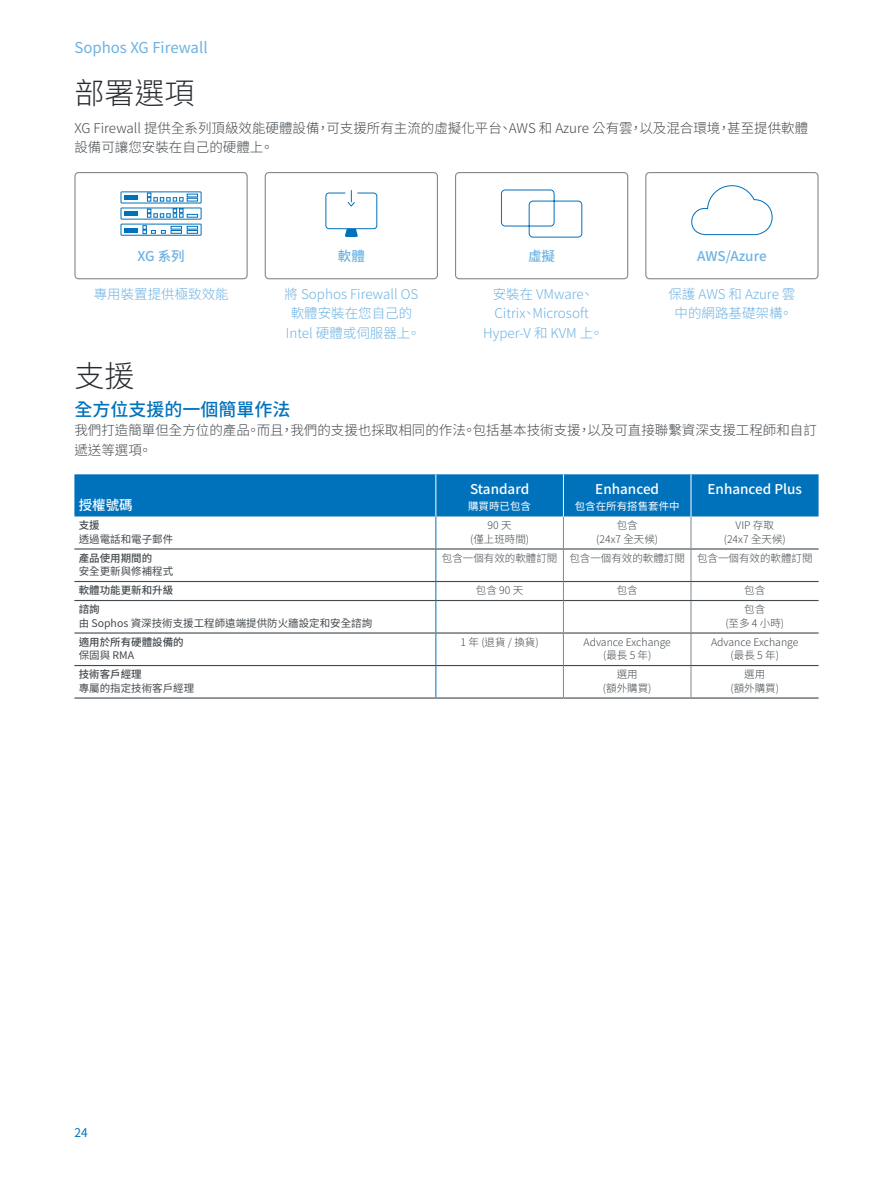
<style>
.page{position:relative;width:893px;height:1191px;background:#fff}
.page>*{position:absolute;margin:0;border:0;box-sizing:border-box;transform-origin:0 0}
.Page_Title{font:300 30px "Noto Sans CJ Ktc";color:#282c31}
.Subheading_1{font:500 18px "Noto Sans CJ Ktc";color:#0072bc}
.t1{font:15px "Noto Sans CJ Ktc";color:#6eb2e2}
.Body_Copy{font:300 13.5px/19.5px "Noto Sans CJ Ktc";color:#43494d}
.Label_Copy{font:300 13.5px/19.5px "Noto Sans CJ Ktc";color:#6eb2e2;text-align:center}
.Table_Header_Centre{font:500 13.5px "Noto Sans CJ Ktc";color:#fff}
.Label{font:500 13.5px "Noto Sans CJ Ktc";color:#6eb2e2}
.Table_Header{font:500 13.5px "Noto Sans CJ Ktc";color:#fff}
.t2{font:12px "Noto Sans CJ Ktc";color:#0072bc}
.Table_Body_Copy_Cent{font:300 10.5px/13.5px "Noto Sans CJ Ktc";color:#43494d;text-align:center}
.Table_Left_Column{font:10.5px "Noto Sans CJ Ktc";color:#43494d}
.Table_Left_Column-2{font:500 10.5px "Noto Sans CJ Ktc";color:#43494d}
.Table_Header_Centre-2{font:10.5px "Noto Sans CJ Ktc";color:#fff}
</style>
<div class="page">
<div style="left:265px;top:172px;width:173px;height:107px;border:1px solid #81898e;border-radius:4px"></div>
<div style="left:326px;top:193px;width:51px;height:36px;border:1px solid #0072bc;border-radius:3px"></div>
<svg style="left:345px;top:229px;width:13px;height:8px"></svg>
<svg style="left:347px;top:190px;width:8px;height:17px"></svg>
<div style="left:455px;top:172px;width:173px;height:107px;border:1px solid #81898e;border-radius:4px"></div>
<svg style="left:501px;top:189px;width:81px;height:49px"></svg>
<svg style="left:120px;top:191px;width:82px;height:45px"></svg>
<div style="left:124px;top:195px;width:14px;height:5px;background:#0072bc"></div>
<div style="left:74px;top:172px;width:174px;height:107px;border:1px solid #81898e;border-radius:4px"></div>
<div style="left:645px;top:172px;width:174px;height:107px;border:1px solid #81898e;border-radius:4px"></div>
<svg style="left:691px;top:185px;width:82px;height:50px"></svg>
<div style="left:74px;top:474px;width:745px;height:42px;background:#0072bc"></div>
<hr style="left:74px;top:697px;width:362px;height:1px;background:#43494d">
<hr style="left:436px;top:697px;width:127px;height:1px;background:#43494d">
<hr style="left:691px;top:697px;width:128px;height:1px;background:#43494d">
<hr style="left:563px;top:548px;width:128px;height:1px;background:#43494d">
<hr style="left:563px;top:581px;width:128px;height:1px;background:#43494d">
<hr style="left:563px;top:600px;width:128px;height:1px;background:#43494d">
<hr style="left:563px;top:632px;width:128px;height:1px;background:#43494d">
<hr style="left:563px;top:665px;width:128px;height:1px;background:#43494d">
<hr style="left:563px;top:697px;width:128px;height:1px;background:#43494d">
<hr style="left:563px;top:516px;width:1px;height:32px;background:#81898e">
<hr style="left:691px;top:516px;width:1px;height:32px;background:#81898e">
<hr style="left:563px;top:549px;width:1px;height:32px;background:#81898e">
<hr style="left:691px;top:549px;width:1px;height:32px;background:#81898e">
<svg style="left:563px;top:582px;width:1px;height:18px"></svg>
<svg style="left:691px;top:582px;width:1px;height:18px"></svg>
<hr style="left:563px;top:601px;width:1px;height:31px;background:#81898e">
<hr style="left:691px;top:601px;width:1px;height:31px;background:#81898e">
<hr style="left:563px;top:633px;width:1px;height:32px;background:#81898e">
<hr style="left:691px;top:633px;width:1px;height:32px;background:#81898e">
<hr style="left:563px;top:666px;width:1px;height:31px;background:#81898e">
<hr style="left:691px;top:666px;width:1px;height:31px;background:#81898e">
<hr style="left:435px;top:516px;width:1px;height:32px;background:#0072bc">
<hr style="left:435px;top:549px;width:1px;height:32px;background:#0072bc">
<svg style="left:435px;top:582px;width:1px;height:18px"></svg>
<hr style="left:435px;top:601px;width:1px;height:31px;background:#0072bc">
<hr style="left:435px;top:633px;width:1px;height:32px;background:#0072bc">
<hr style="left:435px;top:666px;width:1px;height:31px;background:#0072bc">
<hr style="left:435px;top:474px;width:1px;height:42px;background:#fff">
<hr style="left:563px;top:474px;width:1px;height:42px;background:#fff">
<hr style="left:691px;top:474px;width:1px;height:42px;background:#fff">
<hr style="left:74px;top:548px;width:362px;height:1px;background:#43494d">
<hr style="left:74px;top:581px;width:362px;height:1px;background:#43494d">
<hr style="left:74px;top:600px;width:362px;height:1px;background:#43494d">
<hr style="left:74px;top:632px;width:362px;height:1px;background:#43494d">
<hr style="left:74px;top:665px;width:362px;height:1px;background:#43494d">
<hr style="left:436px;top:665px;width:127px;height:1px;background:#43494d">
<hr style="left:436px;top:632px;width:127px;height:1px;background:#43494d">
<hr style="left:436px;top:600px;width:127px;height:1px;background:#43494d">
<hr style="left:436px;top:581px;width:127px;height:1px;background:#43494d">
<hr style="left:436px;top:548px;width:127px;height:1px;background:#43494d">
<hr style="left:691px;top:548px;width:128px;height:1px;background:#43494d">
<hr style="left:691px;top:581px;width:128px;height:1px;background:#43494d">
<hr style="left:691px;top:600px;width:128px;height:1px;background:#43494d">
<hr style="left:691px;top:632px;width:128px;height:1px;background:#43494d">
<hr style="left:691px;top:665px;width:128px;height:1px;background:#43494d">
<h3 class="t1" style="left:74px;top:39px;width:135px">Sophos XG Firewall</h3>
<p class="Page_Title" style="left:74px;top:76px;width:121px">部署選項</p>
<p class="Body_Copy" style="left:74px;top:119px;width:735px">XG Firewall 提供全系列頂級效能硬體設備，可支援所有主流的虛擬化平台、AWS 和 Azure 公有雲，以及混合環境，甚至提供軟體設備可讓您安裝在自己的硬體上。</p>
<p class="Label" style="left:137px;top:248px;width:49px">XG 系列</p>
<p class="Label" style="left:338px;top:248px;width:28px">軟體</p>
<p class="Label" style="left:528px;top:248px;width:28px">虛擬</p>
<p class="Label" style="left:697px;top:248px;width:71px">AWS/Azure</p>
<p class="Label_Copy" style="left:94px;top:284px;width:137px">專用裝置提供極致效能</p>
<p class="Label_Copy" style="left:285px;top:284px;width:137px">將 Sophos Firewall OS軟體安裝在您自己的<br>Intel 硬體或伺服器上。</p>
<p class="Label_Copy" style="left:483px;top:284px;width:122px">安裝在 VMware、<br>Citrix、Microsoft<br>Hyper-V 和 KVM 上。</p>
<p class="Label_Copy" style="left:668px;top:284px;width:129px">保護 AWS 和 Azure 雲中的網路基礎架構。</p>
<p class="Page_Title" style="left:74px;top:359px;width:61px">支援</p>
<p class="Subheading_1" style="left:74px;top:399px;width:217px">全方位支援的一個簡單作法</p>
<p class="Body_Copy" style="left:74px;top:421px;width:744px">我們打造簡單但全方位的產品。而且，我們的支援也採取相同的作法。包括基本技術支援，以及可直接聯繫資深支援工程師和自訂遞送等選項。</p>
<p class="Table_Header" style="left:79px;top:497px;width:56px">授權號碼</p>
<p class="Table_Left_Column-2" style="left:79px;top:519px;width:23px">支援</p>
<p class="Table_Left_Column" style="left:79px;top:533px;width:96px">透過電話和電子郵件</p>
<p class="Table_Left_Column-2" style="left:79px;top:552px;width:75px">產品使用期間的</p>
<p class="Table_Left_Column" style="left:79px;top:565px;width:96px">安全更新與修補程式</p>
<p class="Table_Header_Centre" style="left:470px;top:481px;width:61px">Standard</p>
<p class="Table_Header_Centre-2" style="left:468px;top:500px;width:64px">購買時已包含</p>
<p class="Table_Header_Centre" style="left:595px;top:481px;width:65px">Enhanced</p>
<p class="Table_Header_Centre-2" style="left:575px;top:500px;width:106px">包含在所有搭售套件中</p>
<p class="Table_Header_Centre" style="left:707px;top:481px;width:96px">Enhanced Plus</p>
<p class="Table_Body_Copy_Cent" style="left:470px;top:519px;width:61px">90 天<br>(僅上班時間)</p>
<p class="Table_Body_Copy_Cent" style="left:596px;top:519px;width:64px">包含<br>(24x7 全天候)</p>
<p class="Table_Body_Copy_Cent" style="left:724px;top:519px;width:64px">VIP 存取(24x7 全天候)</p>
<p class="Table_Body_Copy_Cent" style="left:442px;top:551px;width:117px">包含一個有效的軟體訂閱</p>
<p class="Table_Body_Copy_Cent" style="left:569px;top:551px;width:117px">包含一個有效的軟體訂閱</p>
<p class="Table_Body_Copy_Cent" style="left:697px;top:551px;width:117px">包含一個有效的軟體訂閱</p>
<p class="Table_Left_Column-2" style="left:79px;top:584px;width:96px">軟體功能更新和升級</p>
<p class="Table_Body_Copy_Cent" style="left:476px;top:584px;width:49px">包含 90 天</p>
<p class="Table_Body_Copy_Cent" style="left:617px;top:584px;width:22px">包含</p>
<p class="Table_Body_Copy_Cent" style="left:744px;top:584px;width:22px">包含</p>
<p class="Table_Left_Column-2" style="left:79px;top:603px;width:23px">諮詢</p>
<p class="Table_Left_Column" style="left:79px;top:617px;width:295px">由 Sophos 資深技術支援工程師遠端提供防火牆設定和安全諮詢</p>
<p class="Table_Body_Copy_Cent" style="left:725px;top:603px;width:60px">包含<br>(至多 4 小時)</p>
<p class="Table_Left_Column-2" style="left:79px;top:636px;width:107px">適用於所有硬體設備的</p>
<p class="Table_Left_Column" style="left:79px;top:649px;width:57px">保固與 RMA</p>
<p class="Table_Left_Column-2" style="left:79px;top:668px;width:65px">技術客戶經理</p>
<p class="Table_Left_Column" style="left:79px;top:682px;width:117px">專屬的指定技術客戶經理</p>
<p class="t2" style="left:74px;top:1125px;width:15px">24</p>
<p class="Table_Body_Copy_Cent" style="left:461px;top:635px;width:80px">1 年 (退貨 / 換貨)</p>
<p class="Table_Body_Copy_Cent" style="left:583px;top:635px;width:89px">Advance Exchange (最長 5 年)</p>
<p class="Table_Body_Copy_Cent" style="left:711px;top:635px;width:89px">Advance Exchange (最長 5 年)</p>
<p class="Table_Body_Copy_Cent" style="left:603px;top:668px;width:50px">選用<br>(額外購買)</p>
<p class="Table_Body_Copy_Cent" style="left:730px;top:668px;width:50px">選用<br>(額外購買)</p>
</div>
